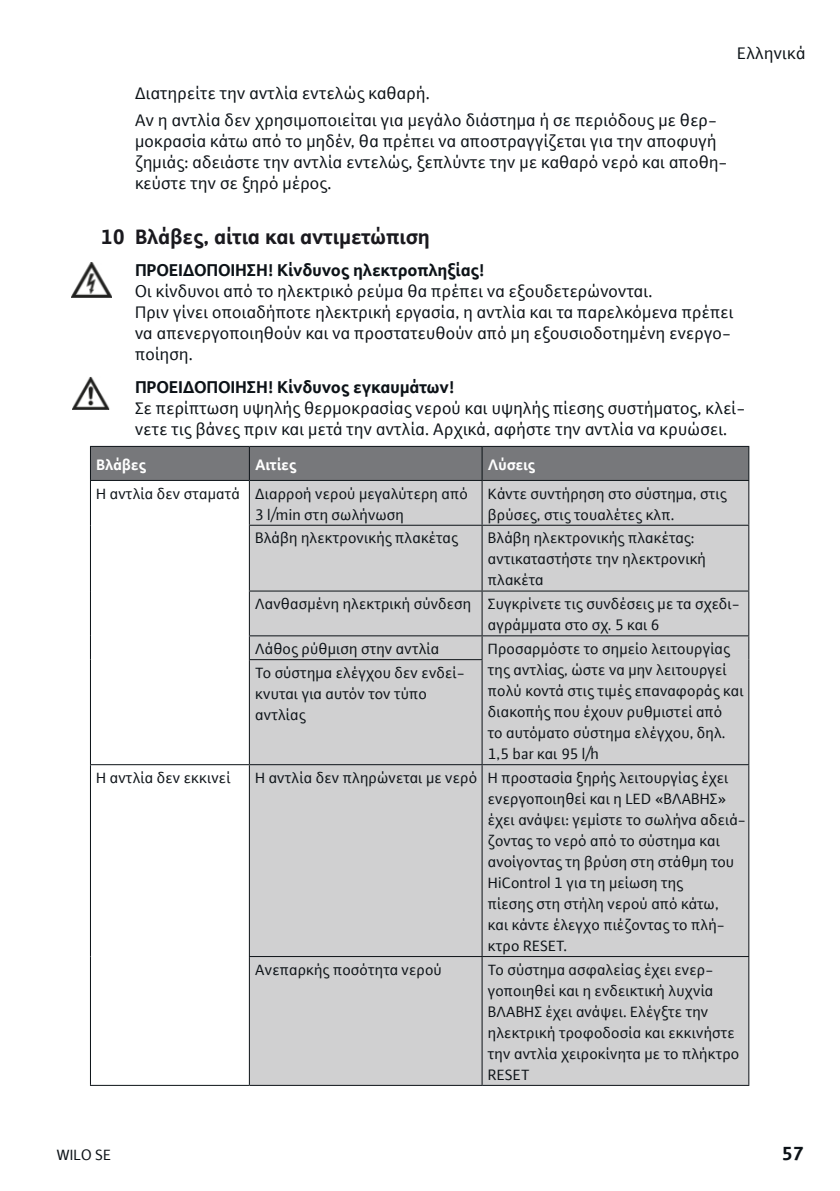
<style>
.page{position:relative;width:840px;height:1191px;background:#fff}
.page>*{position:absolute;margin:0;border:0;box-sizing:border-box;transform-origin:0 0}
.t1{font:700 22px "WILO Plus FM";color:#1a191e}
.t2{font:700 20px "WILO Plus FM";color:#0c1217}
.Text{font:18px/21px "WILO Plus FM";color:#0c1217}
.Text-2{font:16px/21px "WILO Plus FM";color:#0c1217}
.t3{font:700 16px "WILO Plus FM";color:#fff}
.s1{font-weight:700}
</style>
<div class="page">
<div style="left:91px;top:447px;width:657px;height:33px;background:#77787b"></div>
<svg style="left:91px;top:481px;width:158px;height:603px"></svg>
<div style="left:250px;top:481px;width:498px;height:603px;background:#d0d0d1"></div>
<hr style="left:90px;top:446px;width:159px;height:1px;background:#0c1217">
<hr style="left:90px;top:447px;width:1px;height:33px;background:#0c1217">
<hr style="left:249px;top:446px;width:233px;height:1px;background:#0c1217">
<hr style="left:249px;top:447px;width:1px;height:33px;background:#0c1217">
<hr style="left:482px;top:446px;width:267px;height:1px;background:#0c1217">
<hr style="left:481px;top:447px;width:1px;height:33px;background:#0c1217">
<hr style="left:748px;top:447px;width:1px;height:33px;background:#0c1217">
<hr style="left:90px;top:480px;width:159px;height:1px;background:#0c1217">
<hr style="left:90px;top:481px;width:1px;height:44px;background:#0c1217">
<hr style="left:249px;top:480px;width:233px;height:1px;background:#0c1217">
<hr style="left:249px;top:481px;width:1px;height:44px;background:#0c1217">
<hr style="left:482px;top:480px;width:267px;height:1px;background:#0c1217">
<hr style="left:481px;top:481px;width:1px;height:44px;background:#0c1217">
<hr style="left:748px;top:481px;width:1px;height:44px;background:#0c1217">
<hr style="left:90px;top:525px;width:1px;height:66px;background:#0c1217">
<hr style="left:249px;top:525px;width:233px;height:1px;background:#0c1217">
<hr style="left:249px;top:526px;width:1px;height:64px;background:#0c1217">
<hr style="left:482px;top:525px;width:267px;height:1px;background:#0c1217">
<hr style="left:481px;top:526px;width:1px;height:64px;background:#0c1217">
<hr style="left:748px;top:526px;width:1px;height:64px;background:#0c1217">
<hr style="left:90px;top:591px;width:1px;height:45px;background:#0c1217">
<hr style="left:249px;top:590px;width:233px;height:1px;background:#0c1217">
<hr style="left:249px;top:591px;width:1px;height:44px;background:#0c1217">
<hr style="left:482px;top:590px;width:267px;height:1px;background:#0c1217">
<hr style="left:481px;top:591px;width:1px;height:44px;background:#0c1217">
<hr style="left:748px;top:591px;width:1px;height:44px;background:#0c1217">
<svg style="left:90px;top:636px;width:1px;height:23px"></svg>
<hr style="left:249px;top:635px;width:233px;height:1px;background:#0c1217">
<svg style="left:249px;top:636px;width:1px;height:23px"></svg>
<hr style="left:482px;top:635px;width:267px;height:1px;background:#0c1217">
<svg style="left:481px;top:636px;width:1px;height:23px"></svg>
<svg style="left:748px;top:636px;width:1px;height:23px"></svg>
<hr style="left:90px;top:659px;width:1px;height:105px;background:#0c1217">
<hr style="left:249px;top:659px;width:233px;height:1px;background:#0c1217">
<hr style="left:249px;top:660px;width:1px;height:104px;background:#0c1217">
<hr style="left:481px;top:660px;width:1px;height:104px;background:#0c1217">
<hr style="left:748px;top:659px;width:1px;height:105px;background:#0c1217">
<hr style="left:90px;top:764px;width:159px;height:1px;background:#0c1217">
<hr style="left:90px;top:765px;width:1px;height:191px;background:#0c1217">
<hr style="left:249px;top:764px;width:233px;height:1px;background:#0c1217">
<hr style="left:249px;top:765px;width:1px;height:191px;background:#0c1217">
<hr style="left:482px;top:764px;width:267px;height:1px;background:#0c1217">
<hr style="left:481px;top:765px;width:1px;height:191px;background:#0c1217">
<hr style="left:748px;top:765px;width:1px;height:191px;background:#0c1217">
<hr style="left:90px;top:956px;width:1px;height:128px;background:#0c1217">
<hr style="left:249px;top:956px;width:233px;height:1px;background:#0c1217">
<hr style="left:249px;top:957px;width:1px;height:127px;background:#0c1217">
<hr style="left:482px;top:956px;width:267px;height:1px;background:#0c1217">
<hr style="left:481px;top:957px;width:1px;height:127px;background:#0c1217">
<hr style="left:748px;top:957px;width:1px;height:127px;background:#0c1217">
<hr style="left:90px;top:1084px;width:159px;height:1px;background:#0c1217">
<hr style="left:249px;top:1084px;width:233px;height:1px;background:#0c1217">
<hr style="left:482px;top:1084px;width:267px;height:1px;background:#0c1217">
<img style="left:71px;top:262px;width:40px;height:35px">
<img style="left:72px;top:377px;width:38px;height:32px">
<p class="Text" style="left:737px;top:43px;width:70px">Ελληνικά</p>
<p class="Text" style="left:135px;top:82px;width:296px">Διατηρείτε την αντλία εντελώς καθαρή.</p>
<p class="Text" style="left:135px;top:109px;width:594px">Αν η αντλία δεν χρησιμοποιείται για μεγάλο διάστημα ή σε περιόδους με θερ&shy;μοκρασία κάτω από το μηδέν, θα πρέπει να αποστραγγίζεται για την αποφυγή ζημιάς: αδειάστε την αντλία εντελώς, ξεπλύντε την με καθαρό νερό και αποθη&shy;κεύστε την σε ξηρό μέρος.</p>
<p class="t1" style="left:101px;top:222px;width:330px">10 Βλάβες, αίτια και αντιμετώπιση</p>
<p class="Text" style="left:135px;top:259px;width:518px"><span class="s1">ΠΡΟΕΙΔΟΠΟΙΗΣΗ! Κίνδυνος ηλεκτροπληξίας!<br></span>Οι κίνδυνοι από το ηλεκτρικό ρεύμα θα πρέπει να εξουδετερώνονται.</p>
<p class="Text" style="left:135px;top:301px;width:599px">Πριν γίνει οποιαδήποτε ηλεκτρική εργασία, η αντλία και τα παρελκόμενα πρέπει να απενεργοποιηθούν και να προστατευθούν από μη εξουσιοδοτημένη ενεργο&shy;ποίηση.</p>
<p class="Text" style="left:135px;top:376px;width:611px"><span class="s1">ΠΡΟΕΙΔΟΠΟΙΗΣΗ! Κίνδυνος εγκαυμάτων!<br></span>Σε περίπτωση υψηλής θερμοκρασίας νερού και υψηλής πίεσης συστήματος, κλεί&shy;νετε τις βάνες πριν και μετά την αντλία. Αρχικά, αφήστε την αντλία να κρυώσει.</p>
<p class="t3" style="left:97px;top:453px;width:51px">Βλάβες</p>
<p class="t3" style="left:255px;top:453px;width:43px">Αιτίες</p>
<p class="t3" style="left:488px;top:453px;width:49px">Λύσεις</p>
<p class="Text-2" style="left:97px;top:482px;width:145px">Η αντλία δεν σταματά</p>
<p class="Text-2" style="left:255px;top:482px;width:214px">Διαρροή νερού μεγαλύτερη από<br>3 l/min στη σωλήνωση</p>
<p class="Text-2" style="left:488px;top:482px;width:240px">Κάντε συντήρηση στο σύστημα, στις βρύσες, στις τουαλέτες κλπ.</p>
<p class="Text-2" style="left:255px;top:527px;width:204px">Βλάβη ηλεκτρονικής πλακέτας</p>
<p class="Text-2" style="left:488px;top:527px;width:219px">Βλάβη ηλεκτρονικής πλακέτας: αντικαταστήστε την ηλεκτρονική πλακέτα</p>
<p class="Text-2" style="left:255px;top:593px;width:217px">Λανθασμένη ηλεκτρική σύνδεση</p>
<p class="Text-2" style="left:488px;top:593px;width:253px">Συγκρίνετε τις συνδέσεις με τα σχεδι&shy;αγράμματα στο σχ. 5 και 6</p>
<p class="Text-2" style="left:255px;top:638px;width:186px">Λάθος ρύθμιση στην αντλία</p>
<p class="Text-2" style="left:488px;top:638px;width:257px">Προσαρμόστε το σημείο λειτουργίας της αντλίας, ώστε να μην λειτουργεί πολύ κοντά στις τιμές επαναφοράς και διακοπής που έχουν ρυθμιστεί από<br>το αυτόματο σύστημα ελέγχου, δηλ.<br>1,5 bar και 95 l/h</p>
<p class="Text-2" style="left:255px;top:661px;width:211px">Το σύστημα ελέγχου δεν ενδεί&shy;κνυται για αυτόν τον τύπο αντλίας</p>
<p class="Text-2" style="left:97px;top:766px;width:136px">Η αντλία δεν εκκινεί</p>
<p class="Text-2" style="left:255px;top:766px;width:223px">Η αντλία δεν πληρώνεται με νερό</p>
<p class="Text-2" style="left:488px;top:766px;width:259px">Η προστασία ξηρής λειτουργίας έχει ενεργοποιηθεί και η LED «ΒΛΑΒΗΣ» έχει ανάψει: γεμίστε το σωλήνα αδειά&shy;ζοντας το νερό από το σύστημα και ανοίγοντας τη βρύση στη στάθμη του<br>HiControl 1 για τη μείωση της<br>πίεσης στη στήλη νερού από κάτω,<br>και κάντε έλεγχο πιέζοντας το πλή&shy;κτρο RESET.</p>
<p class="Text-2" style="left:255px;top:958px;width:188px">Ανεπαρκής ποσότητα νερού</p>
<p class="Text-2" style="left:488px;top:958px;width:253px">Το σύστημα ασφαλείας έχει ενερ&shy;γοποιηθεί και η ενδεικτική λυχνία<br>ΒΛΑΒΗΣ έχει ανάψει. Ελέγξτε την ηλεκτρική τροφοδοσία και εκκινήστε την αντλία χειροκίνητα με το πλήκτρο<br>RESET</p>
<p class="Text-2" style="left:57px;top:1144px;width:56px">WILO SE</p>
<p class="t2" style="left:781px;top:1139px;width:23px">57</p>
</div>
